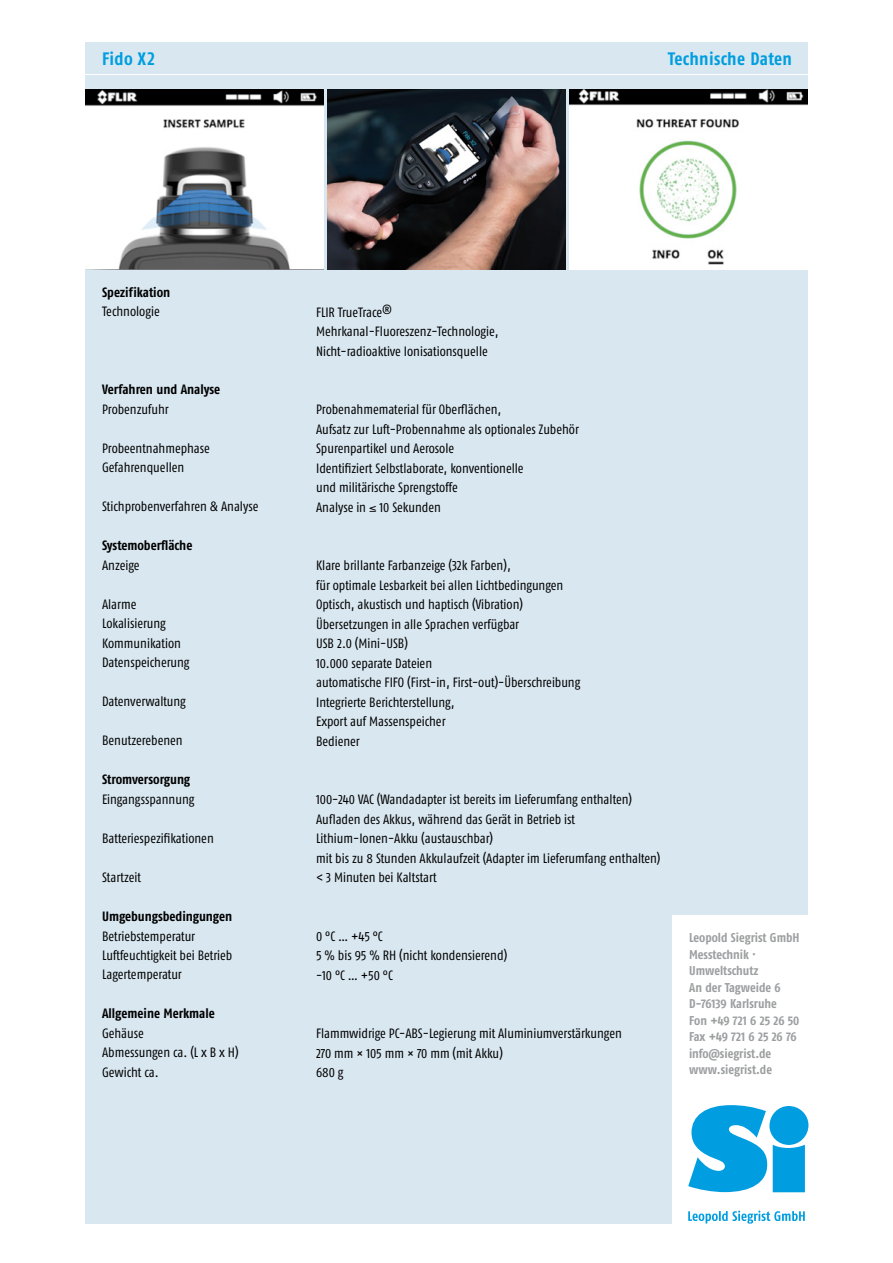
<style>
.page{position:relative;width:893px;height:1263px;background:#fff}
.page>*{position:absolute;margin:0;border:0;box-sizing:border-box;transform-origin:0 0}
.t1{font:18px "Fago Co Bold Tf";letter-spacing:.015em;color:#009ee0}
.t2{font:13.5px/19.5px "Fago Co Regular Lf";color:#000}
.t3{font:13.5px "Fago Co Bold Lf";color:#000}
.t4{font:12.75px/16.5px "Fago Co Bold Lf";color:#9c9e9f}
</style>
<div class="page">
<div style="left:85px;top:75px;width:723px;height:1149px;background:#d9e7f0"></div>
<div style="left:446px;top:43px;width:362px;height:31px;background:#d9e7f0"></div>
<div style="left:85px;top:43px;width:360px;height:31px;background:#d9e7f0"></div>
<div style="left:672px;top:915px;width:192px;height:328px;background:#fff"></div>
<svg style="left:688px;top:1210px;width:117px;height:13px"></svg>
<svg style="left:688px;top:1105px;width:79px;height:87px"></svg>
<svg style="left:773px;top:1145px;width:32px;height:47px;background:#0ba2e1"></svg>
<div style="left:769px;top:1106px;width:39px;height:39px;background:#009ee0;border-radius:50%"></div>
<img style="left:85px;top:89px;width:238px;height:180px">
<img style="left:327px;top:89px;width:239px;height:180px">
<img style="left:570px;top:89px;width:238px;height:180px">
<h1 class="t1" style="left:102px;top:48px;width:55px">Fido X2</h1>
<h1 class="t1" style="left:668px;top:48px;width:126px">Technische Daten</h1>
<p class="t3" style="left:102px;top:284px;width:70px">Spezifikation</p>
<p class="t2" style="left:102px;top:302px;width:59px">Technologie</p>
<p class="t3" style="left:102px;top:382px;width:120px">Verfahren und Analyse</p>
<p class="t2" style="left:102px;top:399px;width:68px">Probenzufuhr</p>
<p class="t2" style="left:102px;top:438px;width:109px">Probeentnahmephase<br>Gefahrenquellen</p>
<p class="t2" style="left:102px;top:497px;width:158px">Stichprobenverfahren &amp; Analyse</p>
<p class="t3" style="left:102px;top:538px;width:92px">Systemoberfläche</p>
<p class="t2" style="left:102px;top:555px;width:39px">Anzeige</p>
<p class="t2" style="left:102px;top:594px;width:89px">Alarme<br>Lokalisierung<br>Kommunikation<br>Datenspeicherung</p>
<p class="t2" style="left:102px;top:692px;width:85px">Datenverwaltung</p>
<p class="t2" style="left:102px;top:731px;width:82px">Benutzerebenen</p>
<p class="t3" style="left:102px;top:772px;width:90px">Stromversorgung</p>
<p class="t2" style="left:102px;top:789px;width:94px">Eingangsspannung</p>
<p class="t2" style="left:102px;top:828px;width:113px">Batteriespezifikationen</p>
<p class="t2" style="left:102px;top:867px;width:41px">Startzeit</p>
<p class="t3" style="left:102px;top:908px;width:132px">Umgebungsbedingungen</p>
<p class="t2" style="left:102px;top:926px;width:132px">Betriebstemperatur<br>Luftfeuchtigkeit bei Betrieb<br>Lagertemperatur</p>
<p class="t3" style="left:102px;top:1006px;width:114px">Allgemeine Merkmale</p>
<p class="t2" style="left:102px;top:1023px;width:138px">Gehäuse<br>Abmessungen ca. (L x B x H)<br>Gewicht ca.</p>
<p class="t2" style="left:316px;top:302px;width:184px">FLIR TrueTrace®<br>Mehrkanal-Fluoreszenz-Technologie,<br>Nicht-radioaktive Ionisationsquelle</p>
<p class="t2" style="left:316px;top:400px;width:264px">Probenahmematerial für Oberflächen,<br>Aufsatz zur Luft-Probennahme als optionales Zubehör Spurenpartikel und Aerosole<br>Identifiziert Selbstlaborate, konventionelle<br>und militärische Sprengstoffe<br>Analyse in ≤ 10 Sekunden</p>
<p class="t2" style="left:316px;top:556px;width:266px">Klare brillante Farbanzeige (32k Farben),<br>für optimale Lesbarkeit bei allen Lichtbedingungen Optisch, akustisch und haptisch (Vibration)<br>Übersetzungen in alle Sprachen verfügbar<br>USB 2.0 (Mini-USB)<br>10.000 separate Dateien<br>automatische FIFO (First-in, First-out)-Überschreibung Integrierte Berichterstellung,<br>Export auf Massenspeicher<br>Bediener</p>
<p class="t2" style="left:316px;top:790px;width:346px">100-240 VAC (Wandadapter ist bereits im Lieferumfang enthalten)<br>Aufladen des Akkus, während das Gerät in Betrieb ist Lithium-Ionen-Akku (austauschbar)<br>mit bis zu 8 Stunden Akkulaufzeit (Adapter im Lieferumfang enthalten) &lt; 3 Minuten bei Kaltstart</p>
<p class="t2" style="left:316px;top:926px;width:193px">0 °C … +45 °C<br>5 % bis 95 % RH (nicht kondensierend) -10 °C … +50 °C</p>
<p class="t2" style="left:316px;top:1023px;width:307px">Flammwidrige PC-ABS-Legierung mit Aluminiumverstärkungen<br>270 mm × 105 mm × 70 mm (mit Akku)<br>680 g</p>
<p class="t4" style="left:689px;top:929px;width:112px">Leopold Siegrist GmbH<br>Messtechnik ·<br>Umweltschutz<br>An der Tagweide 6<br>D-76139 Karlsruhe<br>Fon +49 721 6 25 26 50<br>Fax +49 721 6 25 26 76 info@siegrist.de www.siegrist.de</p>
</div>
